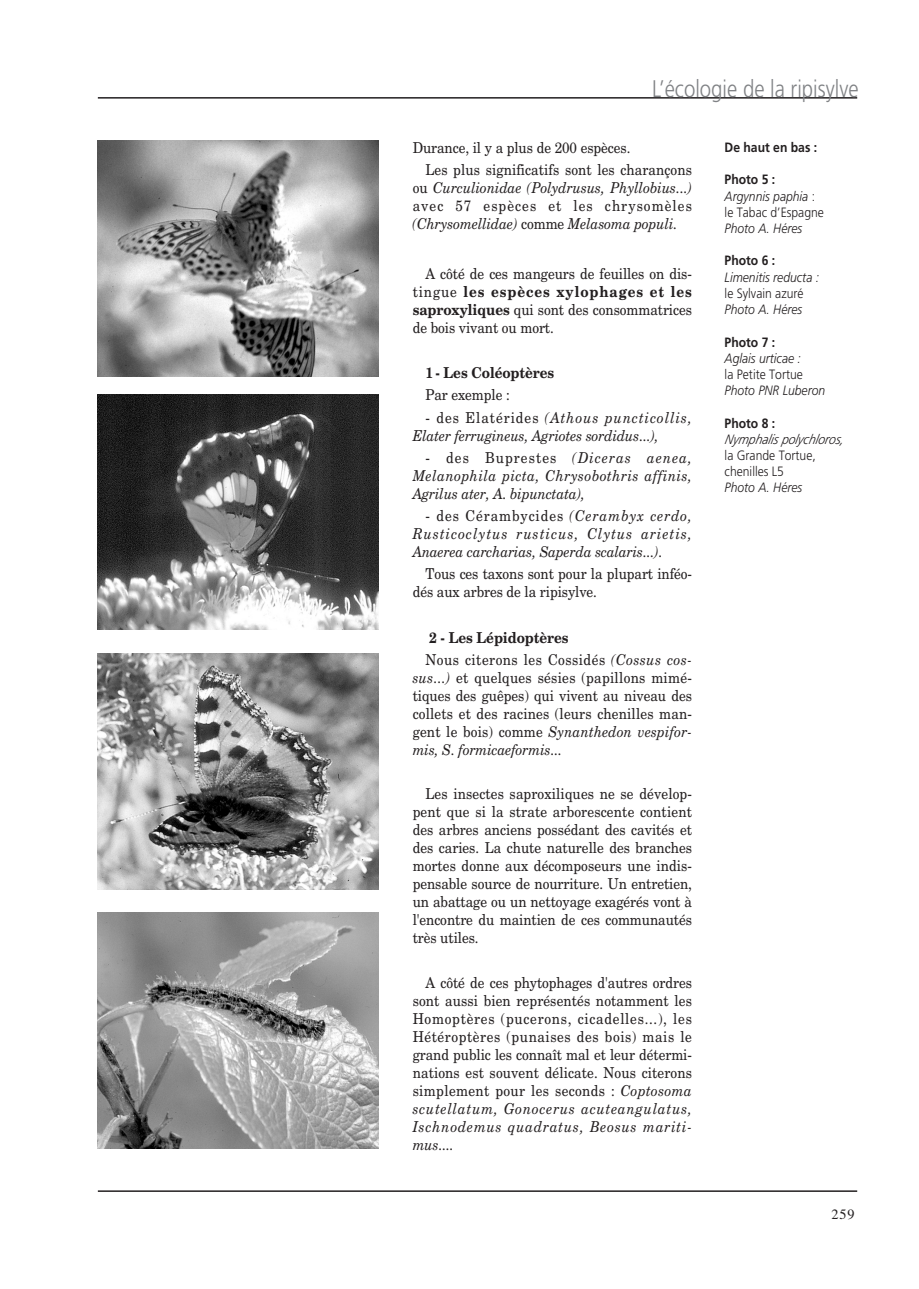
<style>
.page{position:relative;width:919px;height:1289px;background:#fff}
.page>*{position:absolute;margin:0;border:0;box-sizing:border-box;transform-origin:0 0}
.t1{font:300 24px "Frutiger";color:#808285;scale:.85 1}
.t2{font:15px/18px "New Century Schlbk";letter-spacing:-.005em;color:#231f20;text-align:justify;scale:.9 1}
.t3{font:italic 15px/18px "New Century Schlbk";letter-spacing:-.005em;color:#231f20;text-align:justify;scale:.9 1}
.t4{font:15px/22.2px "New Century Schlbk";letter-spacing:.035em;color:#231f20;scale:.9 1}
.t5{font:700 15px "New Century Schlbk";letter-spacing:-.005em;color:#231f20;scale:.9 1}
.t6{font:14.25px "Times";color:#231f20}
.t7{font:italic 300 13.5px "Frutiger";color:#231f20;scale:.9 1}
.t8{font:300 13.5px/16.2px "Frutiger";color:#231f20;scale:.9 1}
.t9{font:700 13.5px "Frutiger";color:#231f20;scale:.9 1}
.s1{font-weight:700}
.s2{font-style:italic}
.s3{font-style:normal}
</style>
<div class="page">
<hr style="left:98px;top:1190px;width:759px;height:1px;background:#231f20">
<hr style="left:98px;top:97px;width:759px;height:2px;background:#231f20">
<img style="left:97px;top:140px;width:281px;height:236px">
<img style="left:97px;top:394px;width:281px;height:236px">
<img style="left:97px;top:653px;width:281px;height:236px">
<img style="left:97px;top:912px;width:281px;height:236px">
<h1 class="t1" style="left:652px;top:75px;width:244px">L’écologie de la ripisylve</h1>
<p class="t9" style="left:724px;top:139px;width:104px">De haut en bas :</p>
<p class="t8" style="left:724px;top:172px;width:112px"><span class="s1">Photo 5 :<br></span><span class="s2">Argynnis paphia</span> : le Tabac d’Espagne</p>
<p class="t7" style="left:724px;top:221px;width:88px">Photo A. Héres</p>
<p class="t9" style="left:724px;top:253px;width:58px">Photo 6 :</p>
<p class="t7" style="left:724px;top:269px;width:106px">Limenitis reducta :</p>
<p class="t8" style="left:724px;top:285px;width:89px">le Sylvain azuré</p>
<p class="t7" style="left:724px;top:302px;width:88px">Photo A. Héres</p>
<p class="t9" style="left:724px;top:334px;width:58px">Photo 7 :</p>
<p class="t7" style="left:724px;top:350px;width:86px">Aglais urticae :</p>
<p class="t8" style="left:724px;top:366px;width:88px">la Petite Tortue</p>
<p class="t7" style="left:724px;top:383px;width:113px">Photo PNR Luberon</p>
<p class="t9" style="left:724px;top:415px;width:58px">Photo 8 :</p>
<p class="t7" style="left:724px;top:431px;width:133px">Nymp halis p olychloros,</p>
<p class="t8" style="left:724px;top:447px;width:103px">la Grande Tortue, chenilles L5</p>
<p class="t7" style="left:724px;top:480px;width:88px">Photo A. Héres</p>
<p class="t2" style="left:425px;top:136px;width:297px;line-height:22.2px;text-indent:-13px">Durance, il y a plus de 200 espèces.<br>Les plus significatifs sont les charançons</p>
<p class="t3" style="left:412px;top:179px;width:312px"><span class="s3">ou</span> Curculionidae (Polydrusus, Phyllobius...) <span class="s3">avec 57 espèces et les chrysomèles </span>(Chrysomellidae) <span class="s3">comme</span> Melasoma populi.</p>
<p class="t2" style="left:412px;top:264px;width:312px;text-indent:13px">A côté de ces mangeurs de feuilles on dis&shy;tingue <span class="s1">les espèces xylophages et les saproxyliques</span> qui sont des consommatrices de bois vivant ou mort.</p>
<p class="t5" style="left:425px;top:363px;width:145px">1 - Les Coléoptères</p>
<p class="t2" style="left:425px;top:385px;width:95px">Par exemple :</p>
<p class="t3" style="left:412px;top:408px;width:312px;text-indent:13px"><span class="s3">- des Elatérides</span> (Athous puncticollis,<br>Elater ferrugineus, Agriotes sordidus...),</p>
<p class="t3" style="left:412px;top:448px;width:312px;text-indent:13px"><span class="s3">- des Buprestes</span> (Diceras aenea, Melanophila picta, Chrysobothris affinis, Agrilus ater, A. bipunctata),</p>
<p class="t3" style="left:412px;top:506px;width:312px;text-indent:13px"><span class="s3">- des Cérambycides</span> (Cerambyx cerdo, Rusticoclytus rusticus, Clytus arietis, Anaerea carcharias, Saperda scalaris...).</p>
<p class="t2" style="left:412px;top:564px;width:312px;text-indent:13px">Tous ces taxons sont pour la plupart inféo&shy;dés aux arbres de la ripisylve.</p>
<p class="t4" style="left:425px;top:626px;width:297px"><span class="s1">2 - Les Lépidoptères<br></span>Nous citerons les Cossidés <span class="s2">(Cossus cos-</span></p>
<p class="t2" style="left:412px;top:668px;width:312px"><span class="s2">sus...)</span> et quelques sésies (papillons mimé&shy;tiques des guêpes) qui vivent au niveau des collets et des racines (leurs chenilles man&shy;gent le bois) comme <span class="s2">Synanthedon vespifor&shy;mis, S. formicaeformis...</span></p>
<p class="t2" style="left:412px;top:784px;width:312px;text-indent:13px">Les insectes saproxiliques ne se dévelop&shy;pent que si la strate arborescente contient des arbres anciens possédant des cavités et des caries. La chute naturelle des branches mortes donne aux décomposeurs une indis&shy;pensable source de nourriture. Un entretien, un abattage ou un nettoyage exagérés vont à l'encontre du maintien de ces communautés très utiles.</p>
<p class="t2" style="left:412px;top:973px;width:312px;text-indent:13px">A côté de ces phytophages d'autres ordres sont aussi bien représentés notamment les Homoptères (pucerons, cicadelles...), les Hétéroptères (punaises des bois) mais le grand public les connaît mal et leur détermi&shy;nations est souvent délicate. Nous citerons simplement pour les seconds : <span class="s2">Coptosoma scutellatum, Gonocerus acuteangulatus, Ischnodemus quadratus, Beosus mariti&shy;mus....</span></p>
<p class="t6" style="left:831px;top:1200px;width:24px">259</p>
</div>
